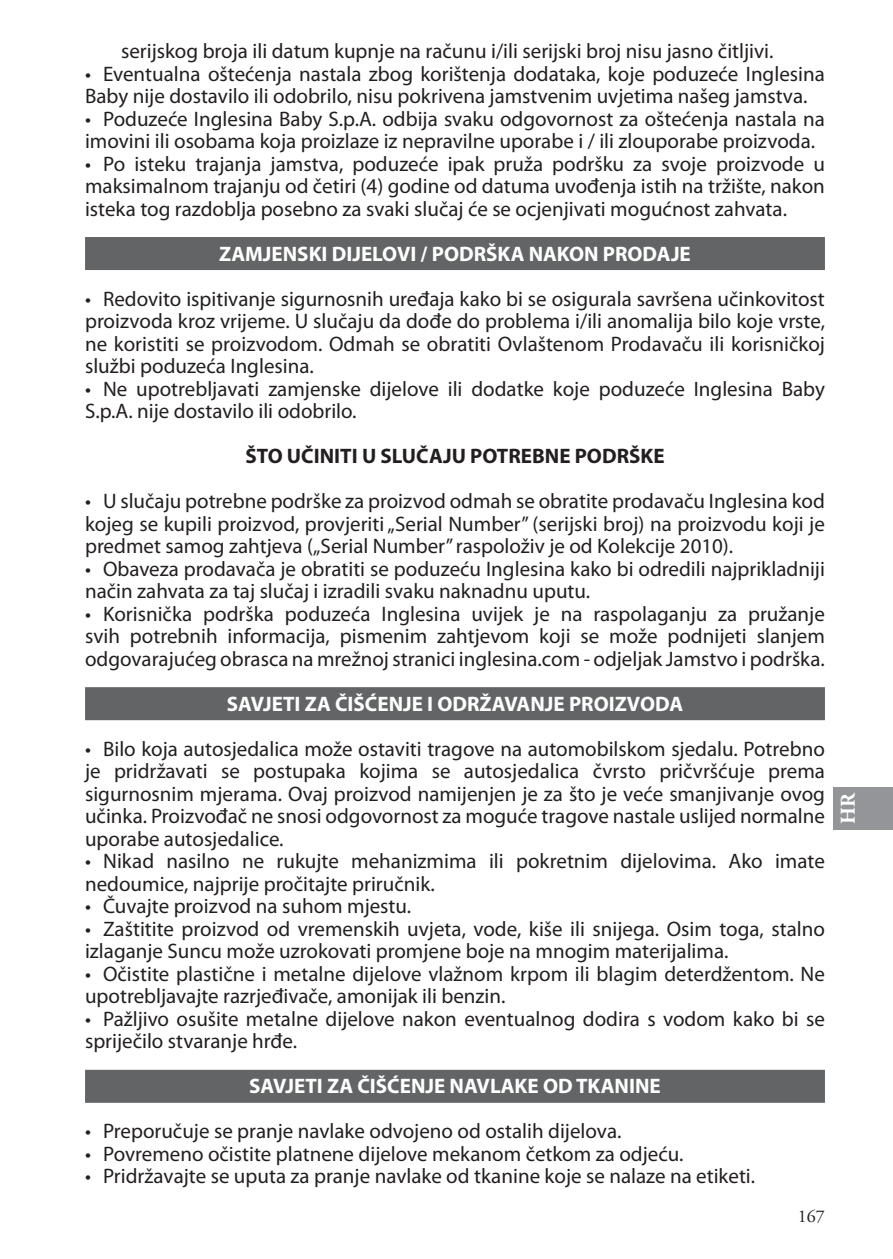
<style>
.page{position:relative;width:893px;height:1259px;background:#fff}
.page>*{position:absolute;margin:0;border:0;box-sizing:border-box;transform-origin:0 0}
.t1{font:21px/22.5px "Myriad Pro";color:#231f20}
.t2{font:700 21px "Myriad Pro";color:#fff}
.t3{font:700 21px "Myriad Pro";color:#231f20}
.t4{font:700 21px "Adobe Garamond Pro";color:#fff}
.t5{font:18px "Adobe Garamond Pro";color:#231f20}
</style>
<div class="page">
<div style="left:833px;top:787px;width:60px;height:42px;background:#939598"></div>
<div style="left:85px;top:237px;width:740px;height:33px;background:#636466"></div>
<div style="left:85px;top:687px;width:740px;height:33px;background:#636466"></div>
<div style="left:85px;top:1069px;width:740px;height:33px;background:#636466"></div>
<p class="t1" style="left:121px;top:41px;width:654px">serijskog broja ili datum kupnje na računu i/ili serijski broj nisu jasno čitljivi.</p>
<p class="t1" style="left:85px;top:64px;width:741px">• Eventualna oštećenja nastala zbog korištenja dodataka, koje poduzeće Inglesina<br>Baby nije dostavilo ili odobrilo, nisu pokrivena jamstvenim uvjetima našeg jamstva.</p>
<p class="t1" style="left:85px;top:109px;width:741px">• Poduzeće Inglesina Baby S.p.A. odbija svaku odgovornost za oštećenja nastala na imovini ili osobama koja proizlaze iz nepravilne uporabe i / ili zlouporabe proizvoda.</p>
<p class="t1" style="left:85px;top:154px;width:741px;text-align:justify">• Po isteku trajanja jamstva, poduzeće ipak pruža podršku za svoje proizvode u maksimalnom trajanju od četiri (4) godine od datuma uvođenja istih na tržište, nakon isteka tog razdoblja posebno za svaki slučaj će se ocjenjivati mogućnost zahvata.</p>
<p class="t2" style="left:219px;top:246px;width:473px">ZAMJENSKI DIJELOVI / PODRŠKA NAKON PRODAJE</p>
<p class="t1" style="left:85px;top:289px;width:741px;text-align:justify">• Redovito ispitivanje sigurnosnih uređaja kako bi se osigurala savršena učinkovitost proizvoda kroz vrijeme. U slučaju da dođe do problema i/ili anomalija bilo koje vrste, ne koristiti se proizvodom. Odmah se obratiti Ovlaštenom Prodavaču ili korisničkoj službi poduzeća Inglesina.</p>
<p class="t1" style="left:85px;top:379px;width:741px">• Ne upotrebljavati zamjenske dijelove ili dodatke koje poduzeće Inglesina Baby<br>S.p.A. nije dostavilo ili odobrilo.</p>
<p class="t3" style="left:245px;top:448px;width:421px">ŠTO UČINITI U SLUČAJU POTREBNE PODRŠKE</p>
<p class="t1" style="left:85px;top:491px;width:741px;text-align:justify">• U slučaju potrebne podrške za proizvod odmah se obratite prodavaču Inglesina kod kojeg se kupili proizvod, provjeriti „Serial Number” (serijski broj) na proizvodu koji je predmet samog zahtjeva („Serial Number” raspoloživ je od Kolekcije 2010).</p>
<p class="t1" style="left:85px;top:559px;width:741px">• Obaveza prodavača je obratiti se poduzeću Inglesina kako bi odredili najprikladniji način zahvata za taj slučaj i izradili svaku naknadnu uputu.</p>
<p class="t1" style="left:85px;top:604px;width:741px;text-align:justify">• Korisnička podrška poduzeća Inglesina uvijek je na raspolaganju za pružanje svih potrebnih informacija, pismenim zahtjevom koji se može podnijeti slanjem odgovarajućeg obrasca na mrežnoj stranici inglesina.com - odjeljak Jamstvo i podrška.</p>
<p class="t2" style="left:227px;top:696px;width:458px">SAVJETI ZA ČIŠĆENJE I ODRŽAVANJE PROIZVODA</p>
<p class="t1" style="left:85px;top:739px;width:741px;text-align:justify">• Bilo koja autosjedalica može ostaviti tragove na automobilskom sjedalu. Potrebno je pridržavati se postupaka kojima se autosjedalica čvrsto pričvršćuje prema sigurnosnim mjerama. Ovaj proizvod namijenjen je za što je veće smanjivanje ovog učinka. Proizvođač ne snosi odgovornost za moguće tragove nastale uslijed normalne uporabe autosjedalice.</p>
<p class="t1" style="left:85px;top:851px;width:741px">• Nikad nasilno ne rukujte mehanizmima ili pokretnim dijelovima. Ako imate nedoumice, najprije pročitajte priručnik.</p>
<p class="t1" style="left:85px;top:896px;width:328px">• Čuvajte proizvod na suhom mjestu.</p>
<p class="t1" style="left:85px;top:919px;width:741px">• Zaštitite proizvod od vremenskih uvjeta, vode, kiše ili snijega. Osim toga, stalno izlaganje Suncu može uzrokovati promjene boje na mnogim materijalima.</p>
<p class="t1" style="left:85px;top:964px;width:741px">• Očistite plastične i metalne dijelove vlažnom krpom ili blagim deterdžentom. Ne upotrebljavajte razrjeđivače, amonijak ili benzin.</p>
<p class="t1" style="left:85px;top:1009px;width:741px">• Pažljivo osušite metalne dijelove nakon eventualnog dodira s vodom kako bi se spriječilo stvaranje hrđe.</p>
<p class="t2" style="left:249px;top:1078px;width:413px">SAVJETI ZA ČIŠĆENJE NAVLAKE OD TKANINE</p>
<p class="t1" style="left:85px;top:1121px;width:538px">• Preporučuje se pranje navlake odvojeno od ostalih dijelova.</p>
<p class="t1" style="left:85px;top:1144px;width:600px">• Povremeno očistite platnene dijelove mekanom četkom za odjeću.</p>
<p class="t1" style="left:85px;top:1166px;width:672px">• Pridržavajte se uputa za pranje navlake od tkanine koje se nalaze na etiketi.</p>
<p class="t5" style="left:798px;top:1208px;width:28px">167</p>
<p class="t4" style="left:839px;top:823px;width:33px;rotate:-90deg">HR</p>
</div>
